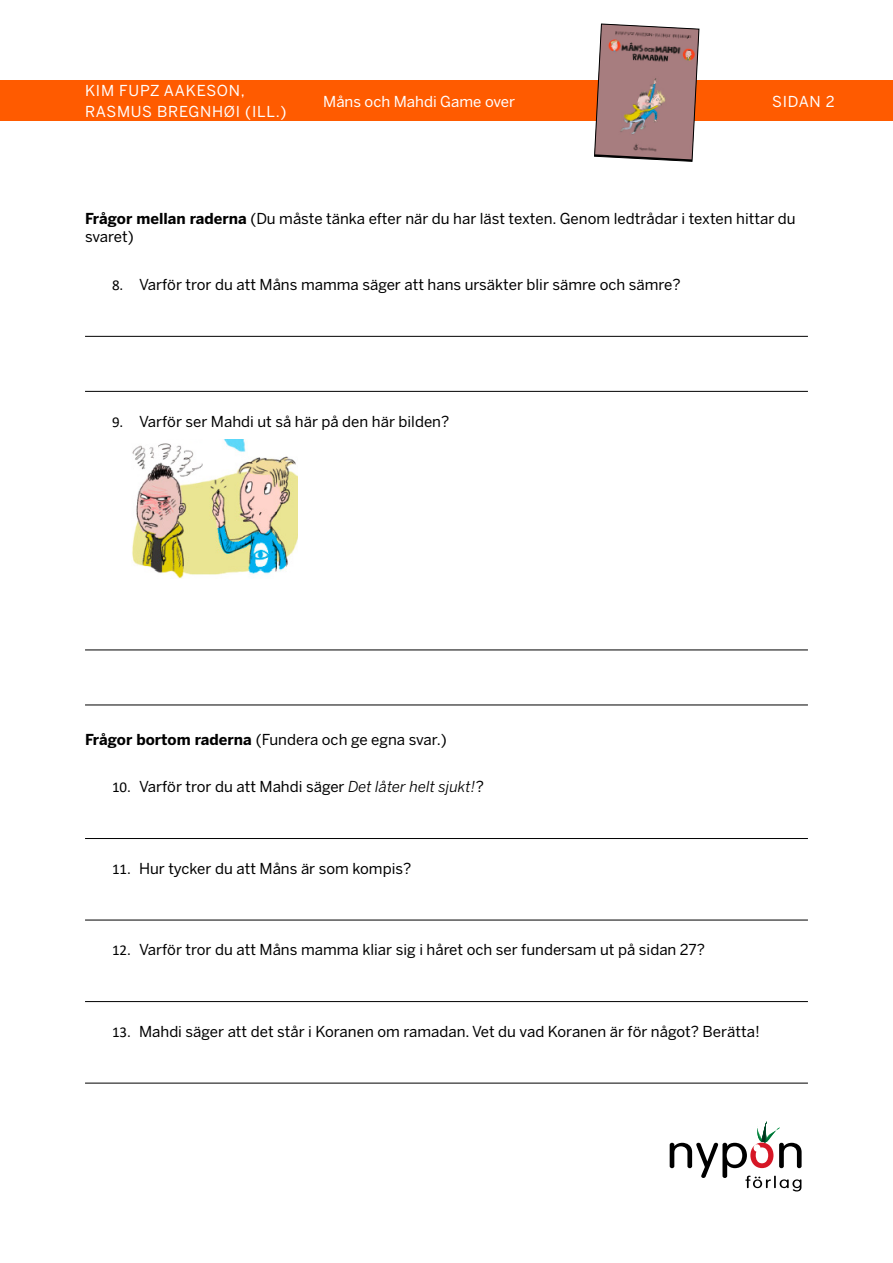
<style>
.page{position:relative;width:893px;height:1263px;background:#fff}
.page>*{position:absolute;margin:0;border:0;box-sizing:border-box;transform-origin:0 0}
.t1{font:15px/18px "Benton Sans";color:#000}
.t2{font:15px/21px "Benton Sans";letter-spacing:.04em;color:#fff}
.t3{font:15px "Benton Sans";color:#fff}
.s1{font-weight:700}
.s2{font-family:"Calibri"}
.s3{font-style:italic}
</style>
<div class="page">
<div style="left:0;top:80px;width:893px;height:41px;background:#ff5b00"></div>
<svg style="left:670px;top:1121px;width:132px;height:70px"></svg>
<svg style="left:594px;top:23px;width:105px;height:139px;background:#a5807e"></svg>
<hr style="left:85px;top:336px;width:723px;height:1px;background:#000">
<hr style="left:85px;top:391px;width:723px;height:1px;background:#000">
<hr style="left:85px;top:649px;width:723px;height:1px;background:#000">
<hr style="left:85px;top:705px;width:723px;height:1px;background:#000">
<hr style="left:85px;top:838px;width:723px;height:1px;background:#000">
<hr style="left:85px;top:920px;width:723px;height:1px;background:#000">
<hr style="left:85px;top:1001px;width:723px;height:1px;background:#000">
<hr style="left:85px;top:1083px;width:723px;height:1px;background:#000">
<img style="left:132px;top:439px;width:166px;height:140px">
<p class="t2" style="left:85px;top:81px;width:203px">KIM FUPZ AAKESON,<br>RASMUS BREGNHØI (ILL.)</p>
<p class="t3" style="left:323px;top:93px;width:193px">Måns och Mahdi Game over</p>
<p class="t2" style="left:772px;top:91px;width:64px">SIDAN 2</p>
<p class="t1" style="left:85px;top:210px;width:712px"><span class="s1">Frågor mellan raderna</span> (Du måste tänka efter när du har läst texten. Genom ledtrådar i texten hittar du svaret)</p>
<p class="t1" style="left:112px;top:276px;width:570px"><span class="s2">8.</span> Varför tror du att Måns mamma säger att hans ursäkter blir sämre och sämre?</p>
<p class="t1" style="left:112px;top:413px;width:339px"><span class="s2">9.</span> Varför ser Mahdi ut så här på den här bilden?</p>
<p class="t1" style="left:85px;top:730px;width:363px"><span class="s1">Frågor bortom raderna</span> (Fundera och ge egna svar.)</p>
<p class="t1" style="left:112px;top:778px;width:373px"><span class="s2">10.</span> Varför tror du att Mahdi säger <span class="s3">Det låter helt sjukt!</span>?</p>
<p class="t1" style="left:112px;top:860px;width:301px"><span class="s2">11.</span> Hur tycker du att Måns är som kompis?</p>
<p class="t1" style="left:112px;top:941px;width:594px"><span class="s2">12.</span> Varför tror du att Måns mamma kliar sig i håret och ser fundersam ut på sidan 27?</p>
<p class="t1" style="left:112px;top:1023px;width:649px"><span class="s2">13.</span> Mahdi säger att det står i Koranen om ramadan. Vet du vad Koranen är för något? Berätta!</p>
</div>
